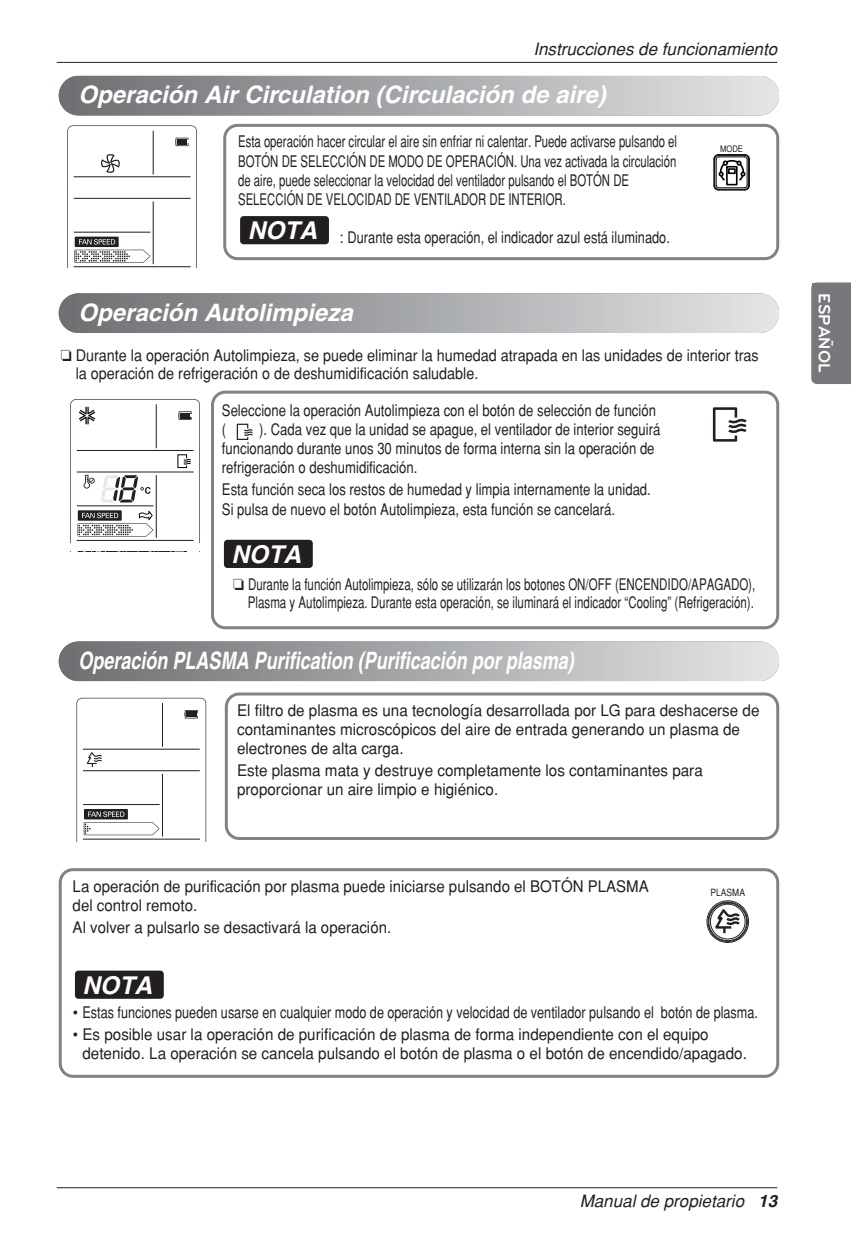
<style>
.page{position:relative;width:851px;height:1248px;background:#fff}
.page>*{position:absolute;margin:0;border:0;box-sizing:border-box;transform-origin:0 0}
.t1{font:italic 700 24.6px "Helvetica";color:#fff}
.t2{font:italic 700 24px "Helvetica";color:#fff}
.t3{font:italic 700 24px "Helvetica";color:#fff;scale:.75 1}
.t4{font:italic 17px "Helvetica";color:#231f20}
.t5{font:700 17px "Bryant LG";color:#fff}
.t6{font:16px/19.2px "Helvetica";color:#231f20;scale:.95 1}
.t7{font:16px/19.2px "Helvetica";color:#231f20;scale:.82 1}
.t8{font:16px/19.2px "Helvetica";color:#231f20;scale:.71 1}
.t9{font:16px/18px "Helvetica";color:#231f20;scale:.9 1}
.t10{font:16px/18px "Helvetica";color:#231f20;text-align:right;scale:.72 1}
.t11{font:16px/19.2px "Helvetica";color:#231f20;scale:.94 1}
.t12{font:10px "Helvetica";color:#231f20;scale:.85 1}
.t13{font:9px "Helvetica";color:#231f20;scale:.85 1}
.s1{font-weight:700}
</style>
<div class="page">
<svg style="left:811px;top:282px;width:39px;height:102px;background:#7b7c7f"></svg>
<svg style="left:211px;top:390px;width:568px;height:239px"></svg>
<div style="left:224px;top:539px;width:93px;height:31px;background:#fff"></div>
<div style="left:224px;top:539px;width:89px;height:29px;background:#231f20;border-radius:4px"></div>
<div style="left:59px;top:293px;width:720px;height:40px;background:linear-gradient(to right,#6c6e71,#e3e5e6);border-radius:20px"></div>
<svg style="left:237px;top:423px;width:16px;height:17px"></svg>
<svg style="left:70px;top:399px;width:130px;height:144px"></svg>
<svg style="left:712px;top:407px;width:34px;height:34px"></svg>
<svg style="left:76px;top:697px;width:130px;height:145px"></svg>
<div style="left:59px;top:641px;width:720px;height:40px;background:linear-gradient(to right,#6c6e71,#e3e5e6);border-radius:20px"></div>
<svg style="left:225px;top:692px;width:554px;height:147px"></svg>
<svg style="left:223px;top:124px;width:556px;height:136px"></svg>
<svg style="left:59px;top:868px;width:720px;height:209px"></svg>
<svg style="left:75px;top:970px;width:93px;height:31px"></svg>
<div style="left:75px;top:970px;width:89px;height:28px;background:#231f20;border-radius:4px"></div>
<svg style="left:706px;top:900px;width:43px;height:42px"></svg>
<svg style="left:67px;top:125px;width:130px;height:143px"></svg>
<div style="left:240px;top:215px;width:93px;height:32px;background:linear-gradient(to right,#fff,#fdfdfd)"></div>
<div style="left:240px;top:216px;width:89px;height:28px;background:#231f20;border-radius:4px"></div>
<svg style="left:713px;top:154px;width:37px;height:40px"></svg>
<div style="left:714px;top:155px;width:35px;height:35px;border:1px solid #000;border-radius:4px"></div>
<div style="left:59px;top:76px;width:720px;height:39px;background:linear-gradient(to right,#6c6e71,#e3e5e6);border-radius:20px"></div>
<div style="left:812px;top:284px;width:23px;height:98px;background:#77787b"></div>
<hr style="left:57px;top:1187px;width:720px;height:1px;background:#231f20">
<hr style="left:57px;top:62px;width:720px;height:1px;background:#231f20">
<p class="t4" style="left:533px;top:43px;width:249px">Instrucciones de funcionamiento</p>
<h2 class="t2" style="left:79px;top:86px;width:533px">Operación Air Circulation (Circulación de aire)</h2>
<p class="t8" style="left:238px;top:134px;width:619px">Esta operación hacer circular el aire sin enfriar ni calentar. Puede activarse pulsando el BOTÓN DE SELECCIÓN DE MODO DE OPERACIÓN. Una vez activada la circulación de aire, puede seleccionar la velocidad del ventilador pulsando el BOTÓN DE SELECCIÓN DE VELOCIDAD DE VENTILADOR DE INTERIOR.</p>
<p class="t9" style="left:248px;top:230px;width:470px"><sup>NOTA</sup> : Durante esta operación, el indicador azul está iluminado.</p>
<h2 class="t2" style="left:79px;top:303px;width:280px">Operación Autolimpieza</h2>
<p class="t13" style="left:720px;top:145px;width:29px">MODE</p>
<p class="t9" style="left:76px;top:348px;width:760px;text-indent:-15px">❏ Durante la operación Autolimpieza, se puede eliminar la humedad atrapada en las unidades de interior tras la operación de refrigeración o de deshumidificación saludable.</p>
<p class="t7" style="left:222px;top:402px;width:531px">Seleccione la operación Autolimpieza con el botón de selección de función (</p>
<p class="t7" style="left:222px;top:421px;width:536px;text-indent:37px">). Cada vez que la unidad se apague, el ventilador de interior seguirá funcionando durante unos 30 minutos de forma interna sin la operación de refrigeración o deshumidificación.</p>
<p class="t7" style="left:222px;top:481px;width:524px">Esta función seca los restos de humedad y limpia internamente la unidad.<br>Si pulsa de nuevo el botón Autolimpieza, esta función se cancelará.</p>
<h1 class="t1" style="left:231px;top:545px;width:76px">NOTA</h1>
<p class="t10" style="left:233px;top:576px;width:726px">❏ Durante la función Autolimpieza, sólo se utilizarán los botones ON/OFF (ENCENDIDO/APAGADO),<br>Plasma y Autolimpieza. Durante esta operación, se iluminará el indicador “Cooling” (Refrigeración).</p>
<h2 class="t3" style="left:79px;top:651px;width:666px">Operación PLASMA Purification (Purificación por plasma)</h2>
<p class="t6" style="left:237px;top:702px;width:551px">El filtro de plasma es una tecnología desarrollada por LG para deshacerse de contaminantes microscópicos del aire de entrada generando un plasma de electrones de alta carga.</p>
<p class="t6" style="left:237px;top:762px;width:491px">Este plasma mata y destruye completamente los contaminantes para proporcionar un aire limpio e higiénico.</p>
<p class="t11" style="left:73px;top:878px;width:614px">La operación de purificación por plasma puede iniciarse pulsando el BOTÓN PLASMA del control remoto.</p>
<p class="t11" style="left:73px;top:919px;width:340px">Al volver a pulsarlo se desactivará la operación.</p>
<h1 class="t1" style="left:82px;top:975px;width:76px">NOTA</h1>
<p class="t12" style="left:710px;top:888px;width:42px">PLASMA</p>
<p class="t6" style="left:73px;top:1004px;width:722px">• Estas funciones pueden usarse en cualquier modo de operación y velocidad de ventilador pulsando el botón de plasma.</p>
<p class="t6" style="left:82px;top:1026px;width:700px;text-indent:-10px">• Es posible usar la operación de purificación de plasma de forma independiente con el equipo detenido. La operación se cancela pulsando el botón de plasma o el botón de encendido/apagado.</p>
<p class="t5" style="left:834px;top:293px;width:80px;rotate:90deg">ESPAÑOL</p>
<p class="t4" style="left:579px;top:1194px;width:202px">Manual de propietario <span class="s1">13</span></p>
</div>
